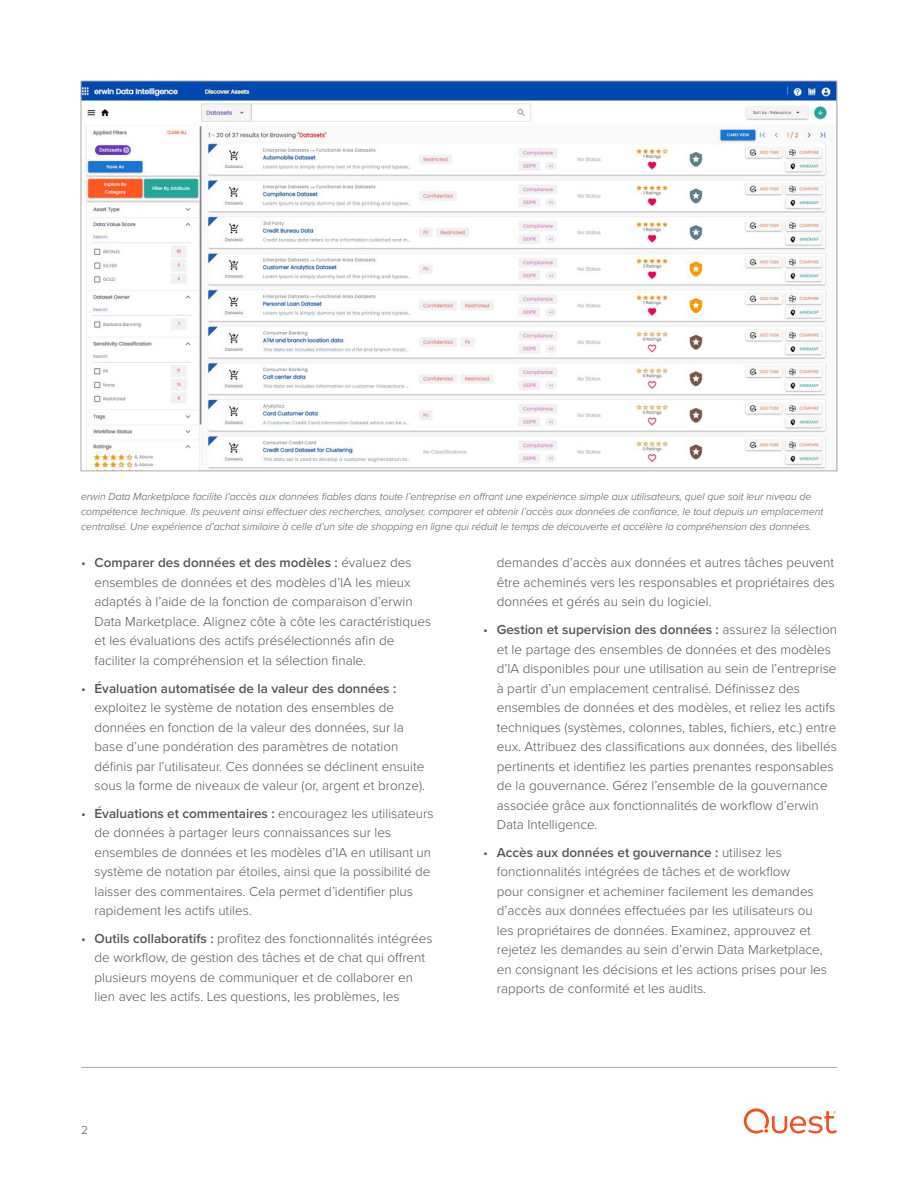
<style>
.page{position:relative;width:918px;height:1188px;background:#fff}
.page>*{position:absolute;margin:0;border:0;box-sizing:border-box;transform-origin:0 0}
.t1{font:300 13.5px/19.5px "Proxima Nova";color:#53565a}
.t2{font:300 12px "Proxima Nova";color:#53565a}
.t3{font:italic 300 10.5px/15px "Proxima Nova";color:#53565a}
.s1{font-weight:600}
</style>
<div class="page">
<svg style="left:744px;top:1108px;width:93px;height:26px"></svg>
<hr style="left:81px;top:1067px;width:756px;height:1px;background:#aaa">
<img style="left:83px;top:83px;width:752px;height:386px">
<p class="t3" style="left:81px;top:488px;width:744px">erwin Data Marketplace facilite l’accès aux données fiables dans toute l’entreprise en offrant une expérience simple aux utilisateurs, quel que soit leur niveau de compétence technique. Ils peuvent ainsi effectuer des recherches, analyser, comparer et obtenir l’accès aux données de confiance, le tout depuis un emplacement centralisé. Une expérience d’achat similaire à celle d’un site de shopping en ligne qui réduit le temps de découverte et accélère la compréhension des données.</p>
<p class="t1" style="left:94px;top:553px;width:338px;text-indent:-14px">• <span class="s1">Comparer des données et des modèles :</span> évaluez des ensembles de données et des modèles d’IA les mieux adaptés à l’aide de la fonction de comparaison d’erwin Data Marketplace. Alignez côte à côte les caractéristiques et les évaluations des actifs présélectionnés afin de faciliter la compréhension et la sélection finale.</p>
<p class="t1" style="left:94px;top:678px;width:332px;text-indent:-14px">• <span class="s1">Évaluation automatisée de la valeur des données : </span>exploitez le système de notation des ensembles de données en fonction de la valeur des données, sur la base d’une pondération des paramètres de notation définis par l’utilisateur. Ces données se déclinent ensuite sous la forme de niveaux de valeur (or, argent et bronze).</p>
<p class="t1" style="left:94px;top:803px;width:341px;text-indent:-14px">• <span class="s1">Évaluations et commentaires :</span> encouragez les utilisateurs de données à partager leurs connaissances sur les ensembles de données et les modèles d’IA en utilisant un système de notation par étoiles, ainsi que la possibilité de laisser des commentaires. Cela permet d’identifier plus rapidement les actifs utiles.</p>
<p class="t1" style="left:94px;top:928px;width:340px;text-indent:-14px">• <span class="s1">Outils collaboratifs :</span> profitez des fonctionnalités intégrées de workflow, de gestion des tâches et de chat qui offrent plusieurs moyens de communiquer et de collaborer en lien avec les actifs. Les questions, les problèmes, les</p>
<p class="t2" style="left:81px;top:1121px;width:8px">2</p>
<p class="t1" style="left:497px;top:553px;width:339px;text-align:justify">demandes d’accès aux données et autres tâches peuvent être acheminés vers les responsables et propriétaires des données et gérés au sein du logiciel.</p>
<p class="t1" style="left:497px;top:619px;width:342px;text-indent:-14px">• <span class="s1">Gestion et supervision des données :</span> assurez la sélection et le partage des ensembles de données et des modèles d’IA disponibles pour une utilisation au sein de l’entreprise à partir d’un emplacement centralisé. Définissez des ensembles de données et des modèles, et reliez les actifs techniques (systèmes, colonnes, tables, fichiers, etc.) entre eux. Attribuez des classifications aux données, des libellés pertinents et identifiez les parties prenantes responsables de la gouvernance. Gérez l’ensemble de la gouvernance associée grâce aux fonctionnalités de workflow d’erwin Data Intelligence.</p>
<p class="t1" style="left:497px;top:842px;width:332px;text-indent:-14px">• <span class="s1">Accès aux données et gouvernance :</span> utilisez les fonctionnalités intégrées de tâches et de workflow<br>pour consigner et acheminer facilement les demandes d’accès aux données effectuées par les utilisateurs ou les propriétaires de données. Examinez, approuvez et rejetez les demandes au sein d’erwin Data Marketplace, en consignant les décisions et les actions prises pour les rapports de conformité et les audits.</p>
</div>
